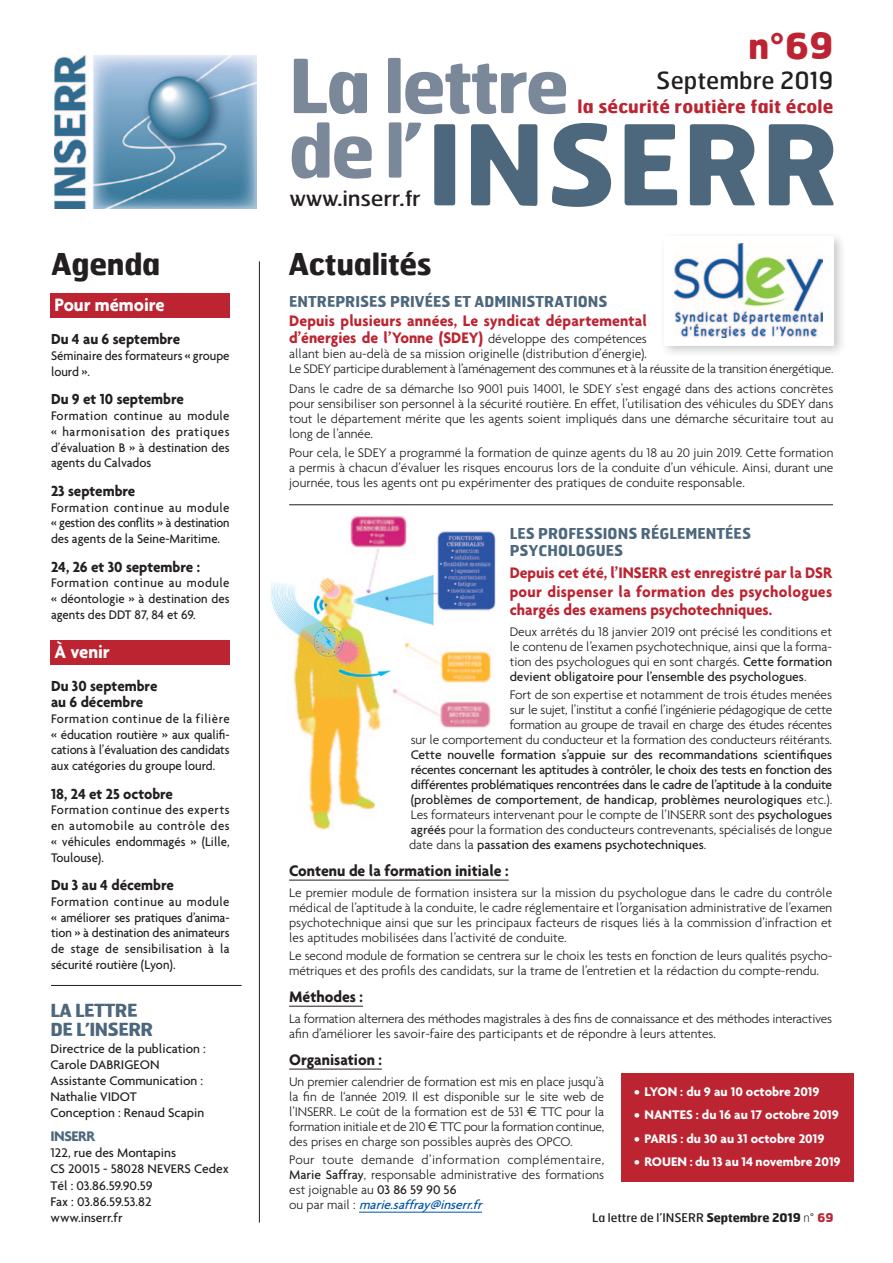
<style>
.page{position:relative;width:893px;height:1263px;background:#fff}
.page>*{position:absolute;margin:0;border:0;box-sizing:border-box;transform-origin:0 0}
.t1{font:700 110.85px "Hermes";color:#4d677c}
.t2{font:700 74.25px "Hermes";letter-spacing:-.035em;color:#7a8899}
.t3{font:700 36px "Hermes";color:#bc2431}
.t4{font:700 30px "Hermes";letter-spacing:-.01em;color:#231f20}
.t5{font:23.7px "Hermes";color:#231f20}
.t6{font:21px "Hermes";letter-spacing:-.01em;color:#231f20;scale:1.1 1}
.t7{font:700 19.5px "Agenda";color:#fff;scale:.95 1}
.t8{font:700 18px "Hermes";letter-spacing:.01em;color:#bc2431}
.t9{font:700 18px/19.5px "Hermes";letter-spacing:-.035em;color:#4d677c}
.t10{font:700 16.5px/18px "Agenda";color:#bc2431;scale:.95 1}
.t11{font:700 16.5px "Agenda";color:#231f20;scale:.95 1}
.t12{font:700 15.75px/15.8px "Agenda";color:#231f20;scale:.95 1}
.t13{font:700 15px/17.1px "Hermes";color:#4d677c;scale:.95 1}
.t14{font:700 15px "Agenda";letter-spacing:-.03em;color:#4d677c}
.t15{font:300 13.5px/15px "Agenda";color:#231f20;text-align:justify}
.t16{font:500 13.5px/16.2px "Agenda";color:#231f20}
.t17{font:500 13.5px/15.8px "Agenda";color:#231f20;text-align:justify;scale:.95 1}
.t18{font:300 13.5px/15px "Agenda";letter-spacing:-.02em;color:#231f20}
.t19{font:700 13.5px "Agenda";color:#fff}
.t20{font:12px "Hermes";color:#231f20}
.s1{font-weight:300;font-size:13.5px;color:#231f20}
.s2{font-weight:500}
.s3{font-weight:300}
.s4{font-family:"Euro Sans";font-weight:400}
.s5{font-weight:500;font-style:italic;color:#0154a6}
.s6{font-weight:700}
.s7{font-weight:100}
.s8{font-weight:700;color:#bc2431}
</style>
<div class="page">
<img style="left:55px;top:55px;width:201px;height:153px">
<div style="left:50px;top:293px;width:180px;height:25px;background:#bc2431"></div>
<hr style="left:289px;top:880px;width:220px;height:1px;background:#231f20">
<hr style="left:289px;top:1006px;width:74px;height:1px;background:#231f20">
<hr style="left:289px;top:1069px;width:93px;height:1px;background:#231f20">
<hr style="left:359px;top:1212px;width:123px;height:1px;background:#0154a6">
<hr style="left:259px;top:261px;width:1px;height:961px;background:#231f20">
<hr style="left:51px;top:985px;width:191px;height:1px;background:#231f20">
<div style="left:659px;top:231px;width:188px;height:128px;background:#231f20;opacity:.25"></div>
<div style="left:664px;top:236px;width:169px;height:109px;background:#fff"></div>
<img style="left:675px;top:244px;width:148px;height:93px">
<img style="left:271px;top:516px;width:225px;height:314px">
<hr style="left:289px;top:504px;width:544px;height:1px;background:#231f20">
<div style="left:621px;top:1073px;width:232px;height:108px;background:#bc2431"></div>
<div style="left:50px;top:640px;width:180px;height:25px;background:#bc2431"></div>
<h3 class="t3" style="left:748px;top:23px;width:87px">n°69</h3>
<h3 class="t5" style="left:656px;top:65px;width:179px">Septembre 2019</h3>
<h3 class="t8" style="left:577px;top:94px;width:257px">la sécurité routière fait école</h3>
<h2 class="t2" style="left:289px;top:38px;width:282px">La lettre</h2>
<h1 class="t1" style="left:289px;top:92px;width:553px"><sup>de</sup> <sup>l’</sup>INSERR</h1>
<h3 class="t6" style="left:290px;top:185px;width:121px">www.inserr.fr</h3>
<h3 class="t4" style="left:51px;top:244px;width:111px">Agenda</h3>
<h3 class="t4" style="left:289px;top:244px;width:145px">Actualités</h3>
<p class="t13" style="left:289px;top:292px;width:337px">ENTREPRISES PRIVÉES ET ADMINISTRATIONS</p>
<p class="t10" style="left:289px;top:312px;width:378px;line-height:17.2px">Depuis plusieurs années, Le syndicat départemental d’énergies de l’Yonne (SDEY) <span class="s1">développe des compétences</span></p>
<p class="t18" style="left:289px;top:346px;width:546px">allant bien au-delà de sa mission originelle (distribution d’énergie).<br>Le SDEY participe durablement à l’aménagement des communes et à la réussite de la transition énergétique.</p>
<p class="t15" style="left:289px;top:380px;width:546px">Dans le cadre de sa démarche Iso 9001 puis 14001, le SDEY s’est engagé dans des actions concrètes pour sensibiliser son personnel à la sécurité routière. En effet, l’utilisation des véhicules du SDEY dans tout le département mérite que les agents soient impliqués dans une démarche sécuritaire tout au long de l’année.</p>
<p class="t15" style="left:289px;top:445px;width:546px">Pour cela, le SDEY a programmé la formation de quinze agents du 18 au 20 juin 2019. Cette formation a permis à chacun d’évaluer les risques encourus lors de la conduite d’un véhicule. Ainsi, durant une journée, tous les agents ont pu expérimenter des pratiques de conduite responsable.</p>
<p class="t13" style="left:510px;top:524px;width:256px">LES PROFESSIONS RÉGLEMENTÉES<br>PSYCHOLOGUES</p>
<p class="t10" style="left:510px;top:564px;width:341px;text-align:justify">Depuis cet été, l’INSERR est enregistré par la DSR pour dispenser la formation des psychologues chargés des examens psychotechniques.</p>
<p class="t15" style="left:510px;top:624px;width:324px">Deux arrêtés du 18 janvier 2019 ont précisé les conditions et le contenu de l’examen psychotechnique, ainsi que la forma&shy;tion des psychologues qui en sont chargés. <span class="s2">Cette formation devient obligatoire pour l’ensemble des psychologues</span>.</p>
<p class="t18" style="left:411px;top:687px;width:423px;text-align:right">Fort de son expertise et notamment de trois études menées<br>sur le sujet, l’institut a confié l’ingénierie pédagogique de cette<br>formation au groupe de travail en charge des études récentes<br>sur le comportement du conducteur et la formation des conducteurs réitérants.</p>
<p class="t16" style="left:409px;top:747px;width:425px;line-height:15px;text-align:justify">Cette nouvelle formation s’appuie sur des recommandations scientifiques récentes concernant les aptitudes à contrôler, le choix des tests en fonction des différentes problématiques rencontrées dans le cadre de l’aptitude à la conduite (problèmes de comportement, de handicap, problèmes neurologiques <span class="s3">etc.).<br>Les formateurs intervenant pour le compte de l’INSERR sont des</span> psychologues agréés <span class="s3">pour la formation des conducteurs contrevenants, spécialisés de longue date dans la</span> passation des examens psychotechniques<span class="s3">.</span></p>
<p class="t11" style="left:289px;top:860px;width:233px">Contenu de la formation initiale :</p>
<p class="t15" style="left:289px;top:885px;width:545px">Le premier module de formation insistera sur la mission du psychologue dans le cadre du contrôle médical de l’aptitude à la conduite, le cadre réglementaire et l’organisation administrative de l’examen psychotechnique ainsi que sur les principaux facteurs de risques liés à la commission d’infraction et les aptitudes mobilisées dans l’activité de conduite.</p>
<p class="t15" style="left:289px;top:948px;width:545px">Le second module de formation se centrera sur le choix les tests en fonction de leurs qualités psycho&shy;métriques et des profils des candidats, sur la trame de l’entretien et la rédaction du compte-rendu.</p>
<p class="t11" style="left:289px;top:986px;width:79px">Méthodes :</p>
<p class="t18" style="left:289px;top:1011px;width:544px">La formation alternera des méthodes magistrales à des fins de connaissance et des méthodes interactives afin d’améliorer les savoir-faire des participants et de répondre à leurs attentes.</p>
<p class="t11" style="left:289px;top:1049px;width:99px">Organisation :</p>
<p class="t15" style="left:289px;top:1074px;width:317px">Un premier calendrier de formation est mis en place jusqu’à la fin de l‘année 2019. Il est disponible sur le site web de l’INSERR. Le coût de la formation est de 531 <span class="s4">€</span> TTC pour la formation initiale et de 210 <span class="s4">€</span> TTC pour la formation continue, des prises en charge son possibles auprès des OPCO.</p>
<p class="t15" style="left:289px;top:1152px;width:317px;text-align:left">Pour toute demande d’information complémentaire, <span class="s2">Marie Saffray</span>, responsable administrative des formations est joignable au <span class="s2">03 86 59 90 56<br></span>o u p a r m a i l : <span class="s5">marie.saffray@inserr.fr</span></p>
<h3 class="t7" style="left:55px;top:293px;width:117px">Pour mémoire</h3>
<p class="t12" style="left:51px;top:331px;width:137px">Du 4 au 6 septembre</p>
<p class="t17" style="left:51px;top:347px;width:189px">Séminaire des formateurs « groupe lourd ».</p>
<p class="t12" style="left:51px;top:391px;width:141px">Du 9 et 10 septembre</p>
<p class="t17" style="left:51px;top:407px;width:190px">Formation continue au module « harmonisation des pratiques d’évaluation B » à destination des agents du Calvados</p>
<p class="t12" style="left:51px;top:482px;width:90px">23 septembre</p>
<p class="t17" style="left:51px;top:499px;width:189px">Formation continue au module « gestion des conflits » à destination des agents de la Seine-Maritime.</p>
<p class="t12" style="left:51px;top:558px;width:158px">24, 26 et 30 septembre :</p>
<p class="t17" style="left:51px;top:575px;width:190px">Formation continue au module « déontologie » à destination des agents des DDT 87, 84 et 69.</p>
<h3 class="t7" style="left:55px;top:640px;width:60px">À venir</h3>
<p class="t12" style="left:51px;top:678px;width:114px">Du 30 septembre au 6 décembre</p>
<p class="t17" style="left:51px;top:710px;width:190px">Formation continue de la filière « éducation routière » aux qualifi&shy;cations à l’évaluation des candidats aux catégories du groupe lourd.</p>
<p class="t12" style="left:51px;top:785px;width:130px">18, 24 et 25 octobre</p>
<p class="t17" style="left:51px;top:802px;width:189px">Formation continue des experts en automobile au contrôle des « véhicules endommagés » (Lille, Toulouse).</p>
<p class="t12" style="left:51px;top:877px;width:131px">Du 3 au 4 décembre</p>
<p class="t17" style="left:51px;top:893px;width:190px">Formation continue au module « améliorer ses pratiques d’anima&shy;tion » à destination des animateurs de stage de sensibilisation à la sécurité routière (Lyon).</p>
<h3 class="t9" style="left:50px;top:1000px;width:104px">la lettre<br>de l’INSERR</h3>
<p class="t16" style="left:50px;top:1040px;width:157px">Directrice de la publication :<br>Carole DABRIGEON<br>Assistante Communication :<br>Nathalie VIDOT<br>Conception : Renaud Scapin</p>
<p class="t14" style="left:50px;top:1127px;width:46px">INSERR</p>
<p class="t16" style="left:50px;top:1144px;width:180px">122, rue des Montapins<br>CS 20015 - 58028 NEVERS Cedex<br>Tél : 03.86.59.90.59<br>Fax : 03.86.59.53.82<br>www.inserr.fr</p>
<p class="t19" style="left:634px;top:1083px;width:187px">• LYON : du 9 au 10 octobre 2019</p>
<p class="t19" style="left:634px;top:1107px;width:206px">• NANTES : du 16 au 17 octobre 2019</p>
<p class="t19" style="left:634px;top:1130px;width:192px">• PARIS : du 30 au 31 octobre 2019</p>
<p class="t19" style="left:634px;top:1154px;width:208px">• ROUEN : du 13 au 14 novembre 2019</p>
<p class="t20" style="left:592px;top:1210px;width:243px">La lettre de l’INSERR <span class="s6">Septembre 2019</span> <span class="s7">n°</span> <span class="s8">69</span></p>
</div>
